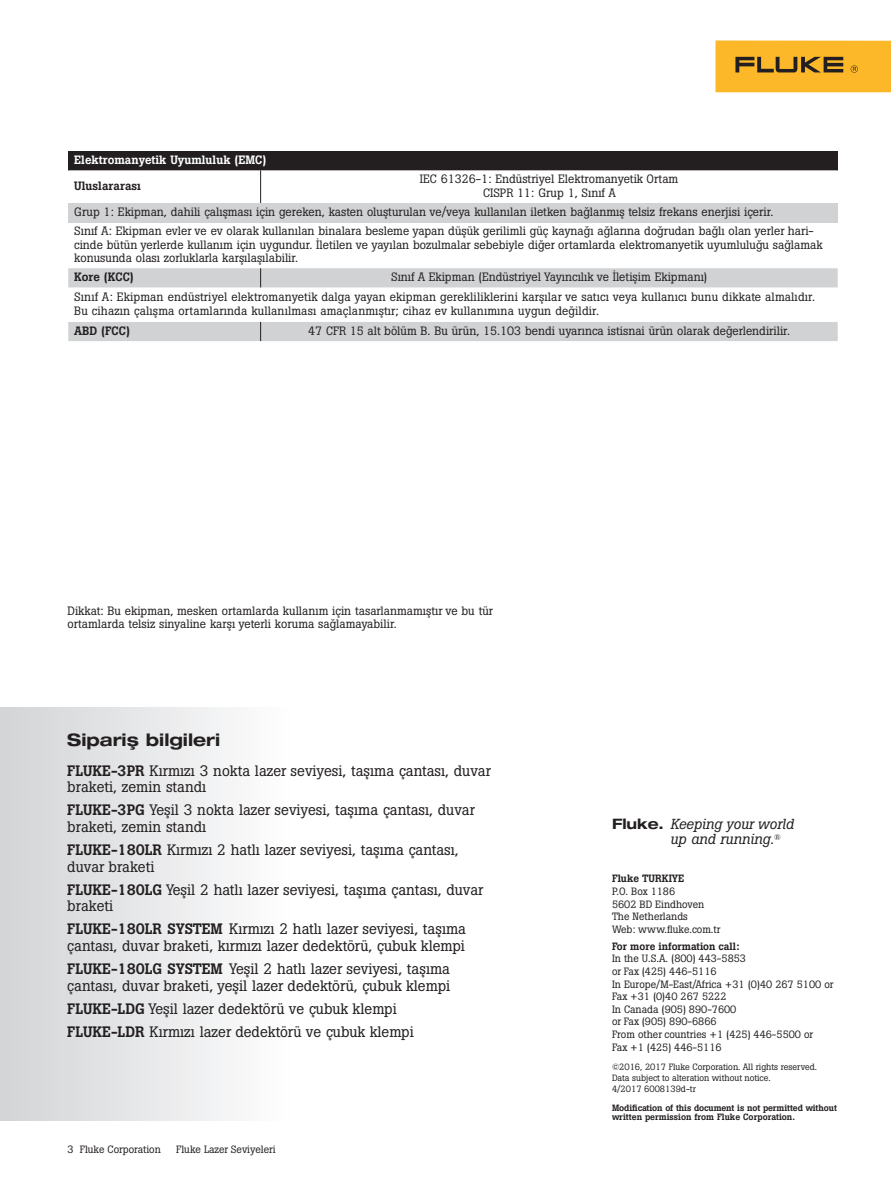
<style>
.page{position:relative;width:891px;height:1188px;background:#fff}
.page>*{position:absolute;margin:0;border:0;box-sizing:border-box;transform-origin:0 0}
.t1{font:700 expanded 17.25px "Helvetica Neue LT Pro";color:#231f20}
.t2{font:15px/16.5px "Boton Pro";color:#231f20}
.t3{font:italic 14.4px/14.4px "Boton Pro";color:#231f20}
.t4{font:12px/13.5px "Boton Pro";color:#231f20}
.t5{font:500 12px "Boton Pro";color:#fff}
.t6{font:500 12px "Boton Pro";color:#231f20}
.t7{font:10.5px/12.6px "Boton Pro";color:#231f20}
.t8{font:500 10.5px "Boton Pro";color:#231f20}
.t9{font:9px/10.8px "Boton Pro";color:#231f20}
.t10{font:500 9px/9.8px "Boton Pro";letter-spacing:-.01em;color:#231f20}
.s1{font-weight:500}
.s2{font-family:"Helvetica Neue LT Pro";font-weight:700;font-style:normal;font-stretch:expanded}
</style>
<div class="page">
<div style="left:716px;top:40px;width:175px;height:52px;background:#fcb828"></div>
<svg style="left:735px;top:57px;width:108px;height:15px"></svg>
<svg style="left:851px;top:65px;width:7px;height:8px"></svg>
<div style="left:68px;top:151px;width:770px;height:19px;background:#231f20"></div>
<svg style="left:68px;top:170px;width:770px;height:53px"></svg>
<div style="left:68px;top:203px;width:770px;height:19px;background:#d1d2d4"></div>
<hr style="left:260px;top:170px;width:1px;height:33px;background:#231f20">
<div style="left:68px;top:268px;width:770px;height:19px;background:#d1d2d4"></div>
<div style="left:68px;top:322px;width:770px;height:19px;background:#d1d2d4"></div>
<div style="left:0;top:707px;width:499px;height:413px;background:linear-gradient(to right,#dadbdd,#fff)"></div>
<p class="t5" style="left:74px;top:152px;width:194px">Elektromanyetik Uyumluluk (EMC)</p>
<p class="t6" style="left:74px;top:178px;width:68px">Uluslararası</p>
<p class="t4" style="left:420px;top:172px;width:260px;text-align:center">IEC 61326-1: Endüstriyel Elektromanyetik Ortam<br>CISPR 11: Grup 1, Sınıf A</p>
<p class="t4" style="left:74px;top:202px;width:741px;line-height:19.2px">Grup 1: Ekipman, dahili çalışması için gereken, kasten oluşturulan ve/veya kullanılan iletken bağlanmış telsiz frekans enerjisi içerir.<br>Sınıf A: Ekipman evler ve ev olarak kullanılan binalara besleme yapan düşük gerilimli güç kaynağı ağlarına doğrudan bağlı olan yerler hari-</p>
<p class="t4" style="left:74px;top:238px;width:750px">cinde bütün yerlerde kullanım için uygundur. İletilen ve yayılan bozulmalar sebebiyle diğer ortamlarda elektromanyetik uyumluluğu sağlamak konusunda olası zorluklarla karşılaşılabilir.</p>
<p class="t6" style="left:74px;top:269px;width:61px">Kore (KCC)</p>
<p class="t4" style="left:74px;top:267px;width:742px;line-height:20.1px;text-indent:317px">Sınıf A Ekipman (Endüstriyel Yayıncılık ve İletişim Ekipmanı)<br>Sınıf A: Ekipman endüstriyel elektromanyetik dalga yayan ekipman gerekliliklerini karşılar ve satıcı veya kullanıcı bunu dikkate almalıdır.</p>
<p class="t4" style="left:74px;top:304px;width:526px">Bu cihazın çalışma ortamlarında kullanılması amaçlanmıştır; cihaz ev kullanımına uygun değildir.</p>
<p class="t6" style="left:74px;top:323px;width:57px">ABD (FCC)</p>
<p class="t4" style="left:308px;top:324px;width:483px">47 CFR 15 alt bölüm B. Bu ürün, 15.103 bendi uyarınca istisnai ürün olarak değerlendirilir.</p>
<p class="t4" style="left:68px;top:604px;width:427px">Dikkat: Bu ekipman, mesken ortamlarda kullanım için tasarlanmamıştır ve bu tür ortamlarda telsiz sinyaline karşı yeterli koruma sağlamayabilir.</p>
<h1 class="t1" style="left:67px;top:728px;width:154px">Sipariş bilgileri</h1>
<p class="t2" style="left:67px;top:762px;width:425px"><span class="s1">FLUKE-3PR</span> Kırmızı 3 nokta lazer seviyesi, taşıma çantası, duvar braketi, zemin standı</p>
<p class="t2" style="left:67px;top:802px;width:409px"><span class="s1">FLUKE-3PG</span> Yeşil 3 nokta lazer seviyesi, taşıma çantası, duvar braketi, zemin standı</p>
<p class="t2" style="left:67px;top:842px;width:393px"><span class="s1">FLUKE-180LR</span> Kırmızı 2 hatlı lazer seviyesi, taşıma çantası, duvar braketi</p>
<p class="t2" style="left:67px;top:881px;width:418px"><span class="s1">FLUKE-180LG</span> Yeşil 2 hatlı lazer seviyesi, taşıma çantası, duvar braketi</p>
<p class="t2" style="left:67px;top:921px;width:400px"><span class="s1">FLUKE-180LR SYSTEM</span> Kırmızı 2 hatlı lazer seviyesi, taşıma çantası, duvar braketi, kırmızı lazer dedektörü, çubuk klempi</p>
<p class="t2" style="left:67px;top:961px;width:384px"><span class="s1">FLUKE-180LG SYSTEM</span> Yeşil 2 hatlı lazer seviyesi, taşıma çantası, duvar braketi, yeşil lazer dedektörü, çubuk klempi</p>
<p class="t2" style="left:67px;top:997px;width:348px;line-height:23.2px"><span class="s1">FLUKE-LDG</span> Yeşil lazer dedektörü ve çubuk klempi<br><span class="s1">FLUKE-LDR</span> Kırmızı lazer dedektörü ve çubuk klempi</p>
<p class="t7" style="left:68px;top:1143px;width:95px">3 Fluke Corporation</p>
<p class="t7" style="left:176px;top:1143px;width:101px">Fluke Lazer Seviyeleri</p>
<p class="t3" style="left:670px;top:817px;width:125px;text-indent:-58px"><span class="s2">Fluke.</span> Keeping your world up and running.<sup>®</sup></p>
<p class="t8" style="left:612px;top:872px;width:74px">Fluke TURKIYE</p>
<p class="t7" style="left:612px;top:885px;width:110px">P.O. Box 1186<br>5602 BD Eindhoven<br>The Netherlands<br>Web: www.fluke.com.tr</p>
<p class="t8" style="left:612px;top:939px;width:129px">For more information call:</p>
<p class="t7" style="left:612px;top:952px;width:223px">In the U.S.A. (800) 443-5853<br>or Fax (425) 446-5116<br>In Europe/M-East/Africa +31 (0)40 267 5100 or<br>Fax +31 (0)40 267 5222<br>In Canada (905) 890-7600<br>or Fax (905) 890-6866<br>From other countries +1 (425) 446-5500 or<br>Fax +1 (425) 446-5116</p>
<p class="t9" style="left:612px;top:1062px;width:207px">©2016, 2017 Fluke Corporation. All rights reserved.<br>Data subject to alteration without notice.<br>4/2017 6008139d-tr</p>
<p class="t10" style="left:612px;top:1103px;width:227px">Modification of this document is not permitted without written permission from Fluke Corporation.</p>
</div>
